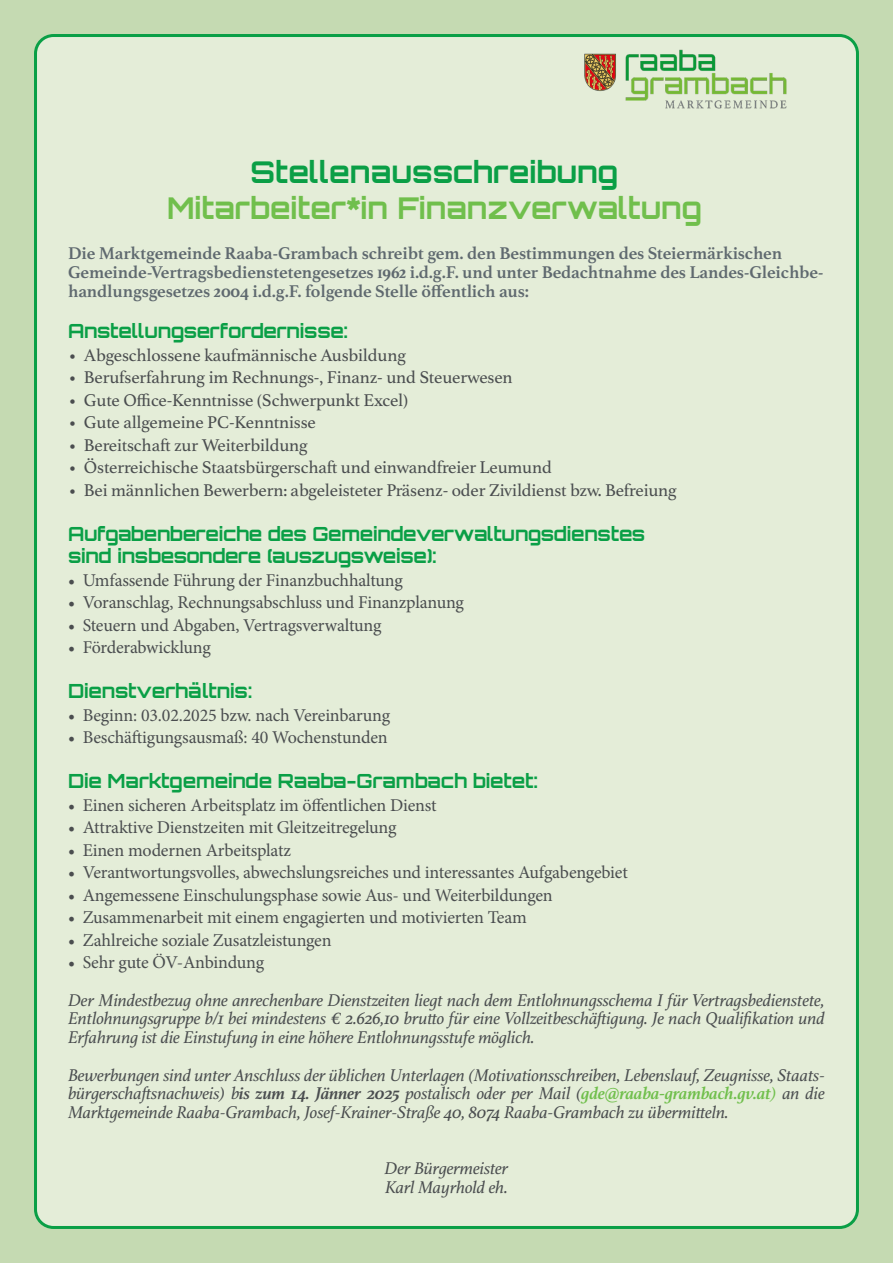
<style>
.page{position:relative;width:893px;height:1263px;background:#c5dab2}
.page>*{position:absolute;margin:0;border:0;box-sizing:border-box;transform-origin:0 0}
.t1{font:700 30px "Orbitron";color:#70bf4c}
.t2{font:700 30px "Orbitron";color:#0a9f46}
.t3{font:700 19.5px "Orbitron";letter-spacing:-.01em;color:#0a9f46}
.t4{font:18px "Minion Pro";letter-spacing:-.01em;color:#4a4d4f}
.t5{font:italic 18px/18.8px "Athelas";letter-spacing:-.01em;color:#4a4d4f;text-align:justify}
.t6{font:18px "Athelas";letter-spacing:-.01em;color:#4a4d4f}
.t7{font:700 18px/18.8px "Athelas";letter-spacing:-.01em;color:#5f696f}
.s1{font-weight:700}
.s2{font-weight:700;color:#70bf4c}
.s3{color:#70bf4c}
</style>
<div class="page">
<div style="left:36px;top:36px;width:821px;height:1191px;background:#e4edd8;border-radius:18px"></div>
<img style="left:584px;top:49px;width:203px;height:60px">
<p class="t2" style="left:251px;top:153px;width:369px">Stellenausschreibung</p>
<p class="t1" style="left:167px;top:189px;width:536px">Mitarbeiter*in Finanzverwaltung</p>
<p class="t7" style="left:68px;top:245px;width:757px">Die Marktgemeinde Raaba-Grambach schreibt gem. den Bestimmungen des Steiermärkischen<br>Gemeinde-Vertragsbedienstetengesetzes 1962 i.d.g.F. und unter Bedachtnahme des Landes-Gleichbe&shy;handlungsgesetzes 2004 i.d.g.F. folgende Stelle öffentlich aus:</p>
<p class="t3" style="left:68px;top:319px;width:281px">Anstellungserfordernisse:</p>
<p class="t6" style="left:68px;top:345px;width:340px">• Abgeschlossene kaufmännische Ausbildung</p>
<p class="t6" style="left:68px;top:367px;width:446px">• Berufserfahrung im Rechnungs-, Finanz- und Steuerwesen</p>
<p class="t6" style="left:68px;top:390px;width:342px">• Gute Office-Kenntnisse (Schwerpunkt Excel)</p>
<p class="t6" style="left:68px;top:412px;width:249px">• Gute allgemeine PC-Kenntnisse</p>
<p class="t6" style="left:68px;top:435px;width:241px">• Bereitschaft zur Weiterbildung</p>
<p class="t6" style="left:68px;top:457px;width:485px">• Österreichische Staatsbürgerschaft und einwandfreier Leumund</p>
<p class="t6" style="left:68px;top:480px;width:610px">• Bei männlichen Bewerbern: abgeleisteter Präsenz- oder Zivildienst bzw. Befreiung</p>
<p class="t3" style="left:68px;top:522px;width:579px">Aufgabenbereiche des Gemeindeverwaltungsdienstes</p>
<p class="t3" style="left:68px;top:544px;width:370px">sind insbesondere (auszugsweise):</p>
<p class="t4" style="left:68px;top:568px;width:336px">• Umfassende Führung der Finanzbuchhaltung</p>
<p class="t4" style="left:68px;top:590px;width:397px">• Voranschlag, Rechnungsabschluss und Finanzplanung</p>
<p class="t4" style="left:68px;top:613px;width:315px">• Steuern und Abgaben, Vertragsverwaltung</p>
<p class="t4" style="left:68px;top:635px;width:144px">• Förderabwicklung</p>
<p class="t3" style="left:68px;top:679px;width:185px">Dienstverhältnis:</p>
<p class="t4" style="left:68px;top:703px;width:324px">• Beginn: 03.02.2025 bzw. nach Vereinbarung</p>
<p class="t4" style="left:68px;top:725px;width:321px">• Beschäftigungsausmaß: 40 Wochenstunden</p>
<p class="t3" style="left:68px;top:769px;width:471px">Die Marktgemeinde Raaba-Grambach bietet:</p>
<p class="t4" style="left:68px;top:793px;width:370px">• Einen sicheren Arbeitsplatz im öffentlichen Dienst</p>
<p class="t4" style="left:68px;top:815px;width:330px">• Attraktive Dienstzeiten mit Gleitzeitregelung</p>
<p class="t4" style="left:68px;top:838px;width:224px">• Einen modernen Arbeitsplatz</p>
<p class="t4" style="left:68px;top:860px;width:561px">• Verantwortungsvolles, abwechslungsreiches und interessantes Aufgabengebiet</p>
<p class="t4" style="left:68px;top:883px;width:486px">• Angemessene Einschulungsphase sowie Aus- und Weiterbildungen</p>
<p class="t4" style="left:68px;top:905px;width:460px">• Zusammenarbeit mit einem engagierten und motivierten Team</p>
<p class="t4" style="left:68px;top:928px;width:265px">• Zahlreiche soziale Zusatzleistungen</p>
<p class="t4" style="left:68px;top:950px;width:198px">• Sehr gute ÖV-Anbindung</p>
<p class="t5" style="left:68px;top:991px;width:758px">Der Mindestbezug ohne anrechenbare Dienstzeiten liegt nach dem Entlohnungsschema I für Vertragsbedienstete, Entlohnungsgruppe b/1 bei mindestens € 2.626,10 brutto für eine Vollzeitbeschäftigung. Je nach Qualifikation und Erfahrung ist die Einstufung in eine höhere Entlohnungsstufe möglich.</p>
<p class="t5" style="left:68px;top:1066px;width:758px">Bewerbungen sind unter Anschluss der üblichen Unterlagen (Motivationsschreiben, Lebenslauf, Zeugnisse, Staats&shy;bürgerschaftsnachweis) b<span class="s1">is zum 14. Jänner 2025</span> postalisch oder per Mail (<span class="s2">gde@raaba-grambach.gv.at</span><span class="s3">)</span> an die Marktgemeinde Raaba-Grambach, Josef-Krainer-Straße 40, 8074 Raaba-Grambach zu übermitteln.</p>
<p class="t5" style="left:385px;top:1160px;width:125px">Der Bürgermeister</p>
<p class="t5" style="left:385px;top:1179px;width:124px">Karl Mayrhold eh.</p>
</div>
